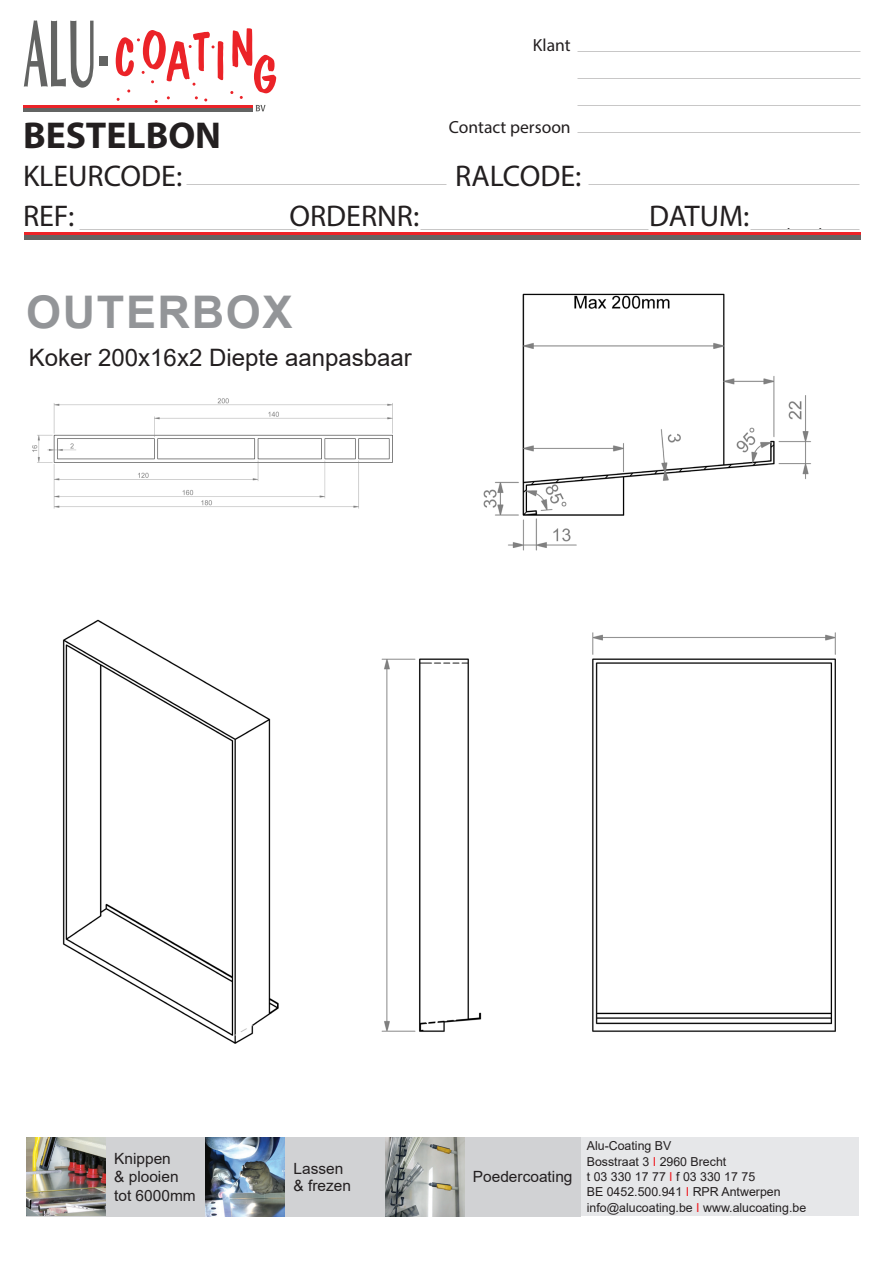
<style>
.page{position:relative;width:893px;height:1263px;background:#fff}
.page>*{position:absolute;margin:0;border:0;box-sizing:border-box;transform-origin:0 0}
.t1{font:700 45px "Arial";letter-spacing:.035em;color:#939598}
.t2{font:700 37.5px "Myriad Pro";color:#231f20}
.t3{font:30px/39.9px "Myriad Pro";color:#231f20}
.t4{font:24px "Arial";color:#231f20}
.t5{font:17.55px "Myriad Pro";color:#231f20}
.t6{font:17.25px "Mool Boran";color:#434445}
.t7{font:15.45px/18.6px "Arial";color:#231f20}
.t8{font:12.3px/15.5px "Arial";color:#231f20}
.s1{color:#ee1d23}
.s2{font-size:24.6px}
</style>
<div class="page">
<div style="left:24px;top:107px;width:229px;height:5px;background:#636463"></div>
<hr style="left:24px;top:105px;width:229px;height:2px;background:#eb2328">
<svg style="left:256px;top:105px;width:10px;height:6px"></svg>
<svg style="left:230px;top:28px;width:46px;height:71px"></svg>
<svg style="left:116px;top:30px;width:107px;height:73px"></svg>
<svg style="left:24px;top:20px;width:70px;height:68px"></svg>
<div style="left:99px;top:56px;width:9px;height:10px;background:#636463"></div>
<hr style="left:24px;top:235px;width:837px;height:4px;background:#636463">
<hr style="left:24px;top:232px;width:837px;height:3px;background:#eb2328">
<div style="left:581px;top:1137px;width:278px;height:79px;background:#e6e7e9"></div>
<div style="left:27px;top:1137px;width:554px;height:79px;background:#d1d2d4"></div>
<img style="left:27px;top:1137px;width:78px;height:79px">
<img style="left:206px;top:1137px;width:79px;height:79px">
<img style="left:385px;top:1137px;width:79px;height:79px">
<img style="left:32px;top:398px;width:361px;height:111px">
<img style="left:483px;top:293px;width:328px;height:258px">
<img style="left:62px;top:619px;width:774px;height:425px">
<h2 class="t2" style="left:23px;top:111px;width:200px">BESTELBON</h2>
<h3 class="t3" style="left:23px;top:156px;width:161px">KLEURCODE:<br>REF:</h3>
<h3 class="t5" style="left:533px;top:34px;width:39px">Klant</h3>
<h3 class="t5" style="left:449px;top:116px;width:123px">Contact persoon</h3>
<h3 class="t3" style="left:455px;top:156px;width:128px">RALCODE:</h3>
<h3 class="t3" style="left:289px;top:196px;width:131px">ORDERNR:</h3>
<h3 class="t3" style="left:649px;top:196px;width:102px">DATUM:</h3>
<p class="t1" style="left:26px;top:281px;width:268px">OUTERBOX</p>
<p class="t4" style="left:29px;top:341px;width:384px">Koker 200x16x2 Diepte aanpasbaar</p>
<p class="t7" style="left:114px;top:1149px;width:83px">Knippen<br>&amp; plooien tot 6000mm</p>
<p class="t7" style="left:294px;top:1160px;width:59px;line-height:17px">Lassen &amp; frezen</p>
<p class="t7" style="left:473px;top:1167px;width:101px">Poedercoating</p>
<p class="t8" style="left:587px;top:1138px;width:221px">Alu-Coating BV<br>Bosstraat 3 <span class="s1">I</span> 2960 Brecht<br>t 03 330 17 77 <span class="s1">I</span> f 03 330 17 75<br>BE 0452.500.941 <span class="s1">I</span> RPR Antwerpen info@alucoating.be <span class="s1">I</span> www.alucoating.be</p>
<h3 class="t6" style="left:603px;top:1166px;width:129px"><span class="s2">P</span>OEDERCOATING</h3>
</div>
